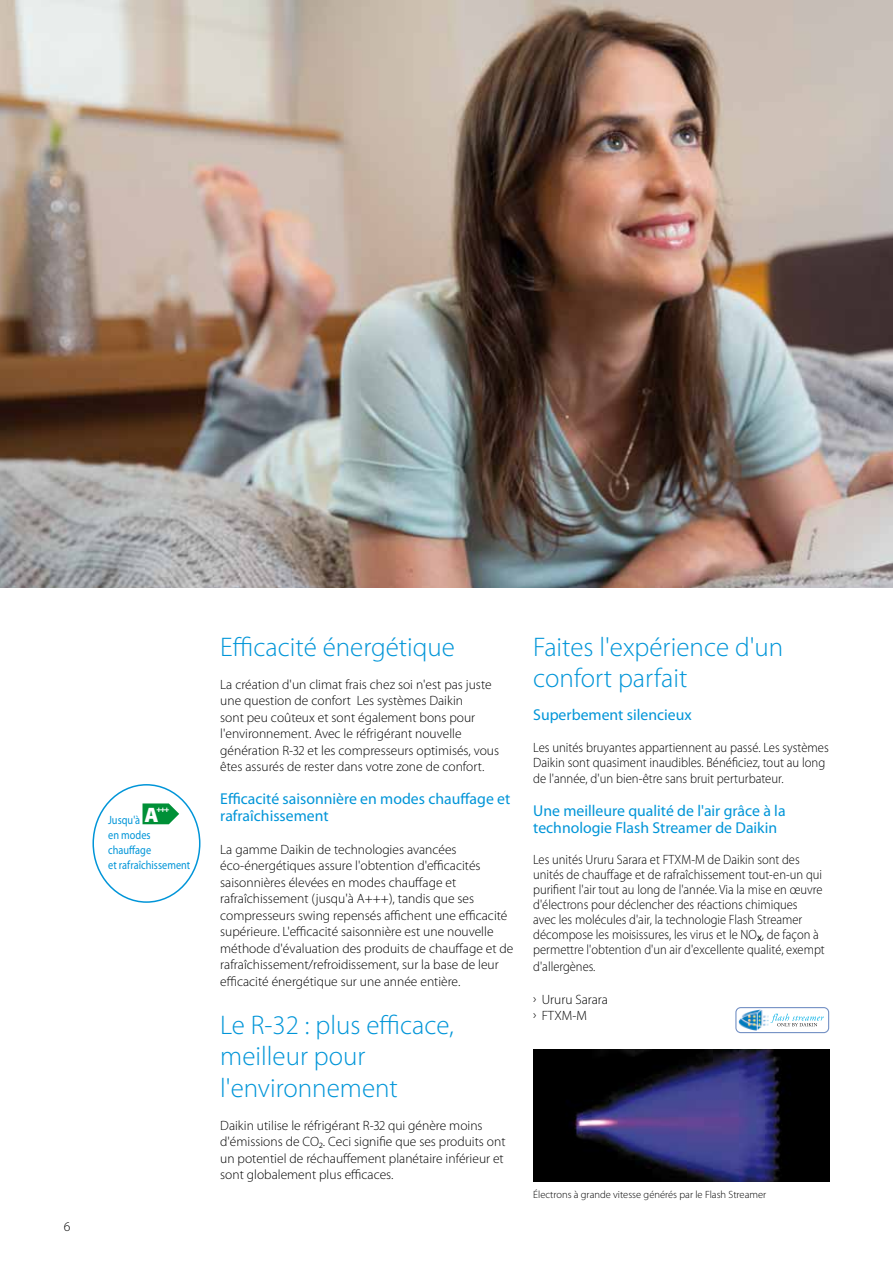
<style>
.page{position:relative;width:893px;height:1263px;background:#fff}
.page>*{position:absolute;margin:0;border:0;box-sizing:border-box;transform-origin:0 0}
.t1{font:300 27px/31.5px "Myriad Pro";color:#0095d8}
.t2{font:15.75px/16.5px "Myriad Pro";color:#0095d8}
.t3{font:300 13.5px/16.5px "Myriad Pro";color:#000}
.t4{font:300 13.5px/15px "Myriad Pro";color:#000;scale:.93 1}
.t5{font:300 13.5px/15px "Myriad Pro";color:#000;scale:.94 1}
.t6{font:12px/15px "Myriad Pro";color:#0095d8;scale:.86 1}
.t7{font:300 10.5px "Myriad Pro";color:#000}
.t8{font:900 8.1px "Myriad Pro";color:#fff}
</style>
<div class="page">
<img style="left:0;top:0;width:893px;height:588px">
<div style="left:92px;top:784px;width:108px;height:119px;border:2px solid #0095d8;border-radius:50%"></div>
<svg style="left:143px;top:803px;width:36px;height:21px"></svg>
<img style="left:533px;top:1050px;width:296px;height:132px">
<div style="left:735px;top:1007px;width:94px;height:26px;border:1px solid #7390c4;border-radius:5px"></div>
<svg style="left:771px;top:1014px;width:53px;height:12px"></svg>
<img style="left:738px;top:1009px;width:31px;height:21px">
<p class="t3" style="left:64px;top:1218px;width:8px">6</p>
<p class="t6" style="left:108px;top:812px;width:60px">Jusqu'à <sup>A</sup></p>
<p class="t8" style="left:157px;top:804px;width:14px">+++</p>
<p class="t6" style="left:108px;top:827px;width:97px">en modes chauffage<br>et rafraîchissement</p>
<h1 class="t1" style="left:220px;top:630px;width:236px">Efficacité énergétique</h1>
<p class="t3" style="left:220px;top:676px;width:280px">La création d'un climat frais chez soi n'est pas juste une question de confort Les systèmes Daikin<br>sont peu coûteux et sont également bons pour l'environnement. Avec le réfrigérant nouvelle génération R-32 et les compresseurs optimisés, vous êtes assurés de rester dans votre zone de confort.</p>
<p class="t2" style="left:220px;top:790px;width:292px">Efficacité saisonnière en modes chauffage et rafraîchissement</p>
<p class="t3" style="left:220px;top:841px;width:295px">La gamme Daikin de technologies avancées éco-énergétiques assure l'obtention d'efficacités saisonnières élevées en modes chauffage et rafraîchissement (jusqu'à A+++), tandis que ses compresseurs swing repensés affichent une efficacité supérieure. L'efficacité saisonnière est une nouvelle méthode d'évaluation des produits de chauffage et de rafraîchissement/refroidissement, sur la base de leur efficacité énergétique sur une année entière.</p>
<h1 class="t1" style="left:220px;top:1008px;width:235px">Le R-32 : plus efficace, meilleur pour l'environnement</h1>
<p class="t3" style="left:220px;top:1117px;width:287px">Daikin utilise le réfrigérant R-32 qui génère moins d'émissions de CO2. Ceci signifie que ses produits ont un potentiel de réchauffement planétaire inférieur et sont globalement plus efficaces.</p>
<h1 class="t1" style="left:533px;top:630px;width:252px">Faites l'expérience d'un confort parfait</h1>
<p class="t2" style="left:533px;top:706px;width:160px">Superbement silencieux</p>
<p class="t5" style="left:533px;top:739px;width:316px">Les unités bruyantes appartiennent au passé. Les systèmes<br>Daikin sont quasiment inaudibles. Bénéficiez, tout au long</p>
<p class="t5" style="left:533px;top:771px;width:268px">de l'année, d'un bien-être sans bruit perturbateur.</p>
<p class="t2" style="left:533px;top:802px;width:254px">Une meilleure qualité de l'air grâce à la technologie Flash Streamer de Daikin</p>
<p class="t4" style="left:533px;top:852px;width:315px">Les unités Ururu Sarara et FTXM-M de Daikin sont des unités de chauffage et de rafraîchissement tout-en-un qui purifient l'air tout au long de l'année. Via la mise en œuvre d'électrons pour déclencher des réactions chimiques<br>avec les molécules d'air, la technologie Flash Streamer décompose les moisissures, les virus et le NO<sub>x</sub>, de façon à permettre l'obtention d'un air d'excellente qualité, exempt</p>
<p class="t4" style="left:533px;top:958px;width:68px">d'allergènes.</p>
<p class="t3" style="left:533px;top:991px;width:76px">ū Ururu Sarara ū FTXM-M</p>
<p class="t7" style="left:533px;top:1188px;width:235px">Électrons à grande vitesse générés par le Flash Streamer</p>
</div>
